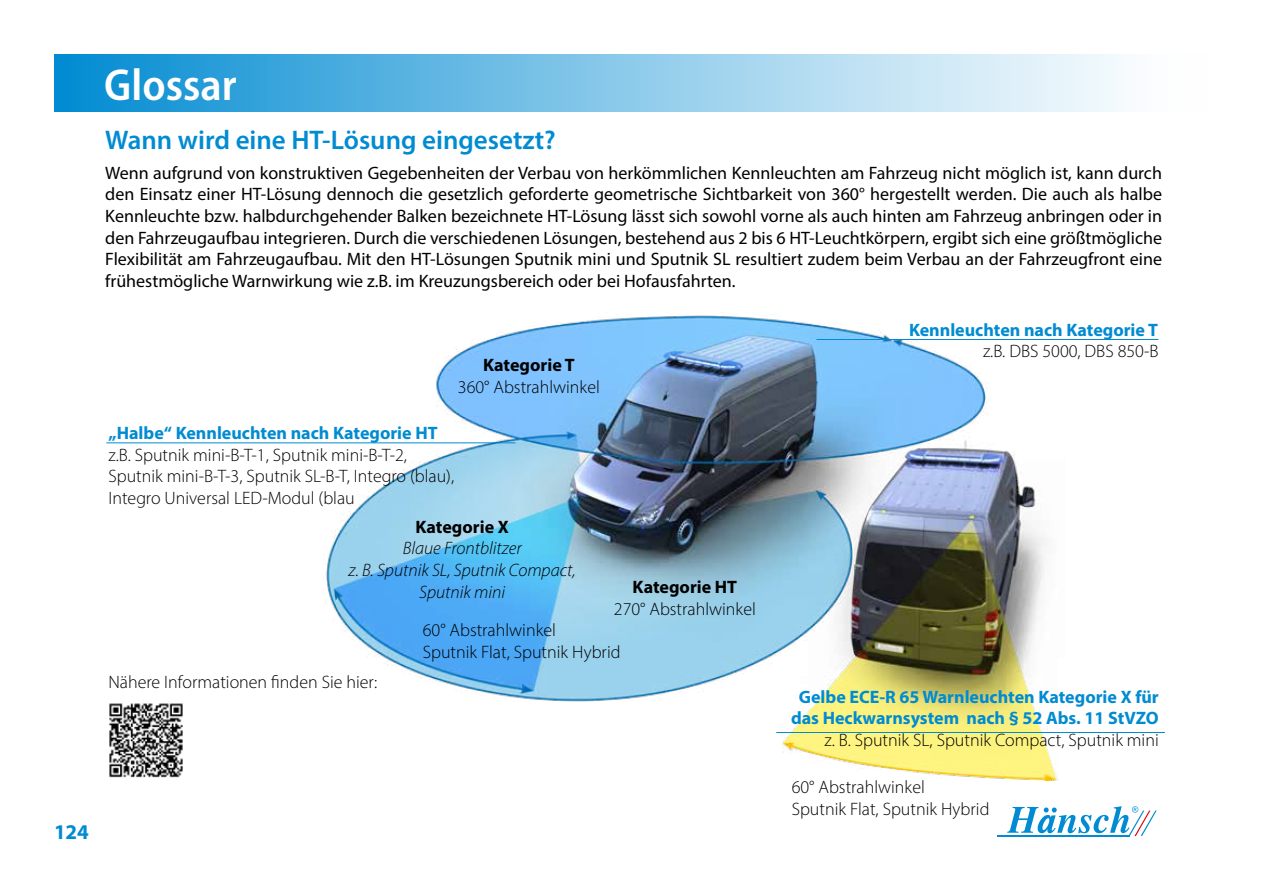
<style>
.page{position:relative;width:1263px;height:893px;background:#fff}
.page>*{position:absolute;margin:0;border:0;box-sizing:border-box;transform-origin:0 0}
.t1{font:600 semi-condensed 45px "Myriad Pro";color:#fff}
.t2{font:600 27px "Myriad Pro";color:#008bd2}
.t3{font:700 21px "Myriad Pro";color:#008bd2}
.t4{font:18px/21.6px "Myriad Pro";color:#000;text-align:justify}
.t5{font:300 18px/21.6px "Myriad Pro";color:#000}
.t6{font:700 18px/21.6px "Myriad Pro";color:#008bd2;text-align:center}
.t7{font:italic 300 18px/21.6px "Myriad Pro";color:#000;text-align:center}
.t8{font:700 18px "Myriad Pro";color:#000}
</style>
<div class="page">
<hr style="left:997px;top:835px;width:132px;height:1px;background:#008bd2">
<svg style="left:1007px;top:806px;width:150px;height:30px"></svg>
<div style="left:54px;top:54px;width:1155px;height:58px;background:linear-gradient(to right,#078ed3,#fff)"></div>
<img style="left:109px;top:703px;width:74px;height:75px">
<img style="left:324px;top:315px;width:734px;height:466px">
<hr style="left:106px;top:442px;width:409px;height:1px;background:#008bd2">
<hr style="left:816px;top:339px;width:342px;height:1px;background:#008bd2">
<hr style="left:776px;top:732px;width:389px;height:1px;background:#008bd2">
<p class="t3" style="left:54px;top:818px;width:36px">124</p>
<h1 class="t1" style="left:104px;top:56px;width:134px">Glossar</h1>
<h2 class="t2" style="left:105px;top:122px;width:452px">Wann wird eine HT-Lösung eingesetzt?</h2>
<p class="t4" style="left:105px;top:162px;width:1058px">Wenn aufgrund von konstruktiven Gegebenheiten der Verbau von herkömmlichen Kennleuchten am Fahrzeug nicht möglich ist, kann durch den Einsatz einer HT-Lösung dennoch die gesetzlich geforderte geometrische Sichtbarkeit von 360° hergestellt werden. Die auch als halbe Kennleuchte bzw. halbdurchgehender Balken bezeichnete HT-Lösung lässt sich sowohl vorne als auch hinten am Fahrzeug anbringen oder in den Fahrzeugaufbau integrieren. Durch die verschiedenen Lösungen, bestehend aus 2 bis 6 HT-Leuchtkörpern, ergibt sich eine größtmögliche Flexibilität am Fahrzeugaufbau. Mit den HT-Lösungen Sputnik mini und Sputnik SL resultiert zudem beim Verbau an der Fahrzeugfront eine frühestmögliche Warnwirkung wie z.B. im Kreuzungsbereich oder bei Hofausfahrten.</p>
<p class="t8" style="left:483px;top:353px;width:93px">Kategorie T</p>
<p class="t5" style="left:458px;top:376px;width:144px">360° Abstrahlwinkel</p>
<p class="t6" style="left:108px;top:422px;width:331px">„Halbe“ Kennleuchten nach Kategorie HT</p>
<p class="t5" style="left:108px;top:444px;width:347px">z.B. Sputnik mini-B-T-1, Sputnik mini-B-T-2,<br>Sputnik mini-B-T-3, Sputnik SL-B-T, Integro (blau),<br>Integro Universal LED-Modul (blau</p>
<p class="t8" style="left:416px;top:515px;width:95px">Kategorie X</p>
<p class="t7" style="left:349px;top:537px;width:229px">Blaue Frontblitzer<br>z. B. Sputnik SL, Sputnik Compact,<br>Sputnik mini</p>
<p class="t5" style="left:423px;top:619px;width:199px">60° Abstrahlwinkel<br>Sputnik Flat, Sputnik Hybrid</p>
<p class="t8" style="left:633px;top:575px;width:106px">Kategorie HT</p>
<p class="t5" style="left:614px;top:597px;width:144px">270° Abstrahlwinkel</p>
<p class="t5" style="left:108px;top:671px;width:270px">Nähere Informationen finden Sie hier:</p>
<p class="t6" style="left:909px;top:318px;width:250px">Kennleuchten nach Kategorie T</p>
<p class="t5" style="left:983px;top:340px;width:177px">z.B. DBS 5000, DBS 850-B</p>
<p class="t6" style="left:791px;top:685px;width:369px">Gelbe ECE-R 65 Warnleuchten Kategorie X für das Heckwarnsystem nach § 52 Abs. 11 StVZO</p>
<p class="t5" style="left:824px;top:729px;width:336px">z. B. Sputnik SL, Sputnik Compact, Sputnik mini</p>
<p class="t5" style="left:792px;top:776px;width:199px">60° Abstrahlwinkel<br>Sputnik Flat, Sputnik Hybrid</p>
</div>
